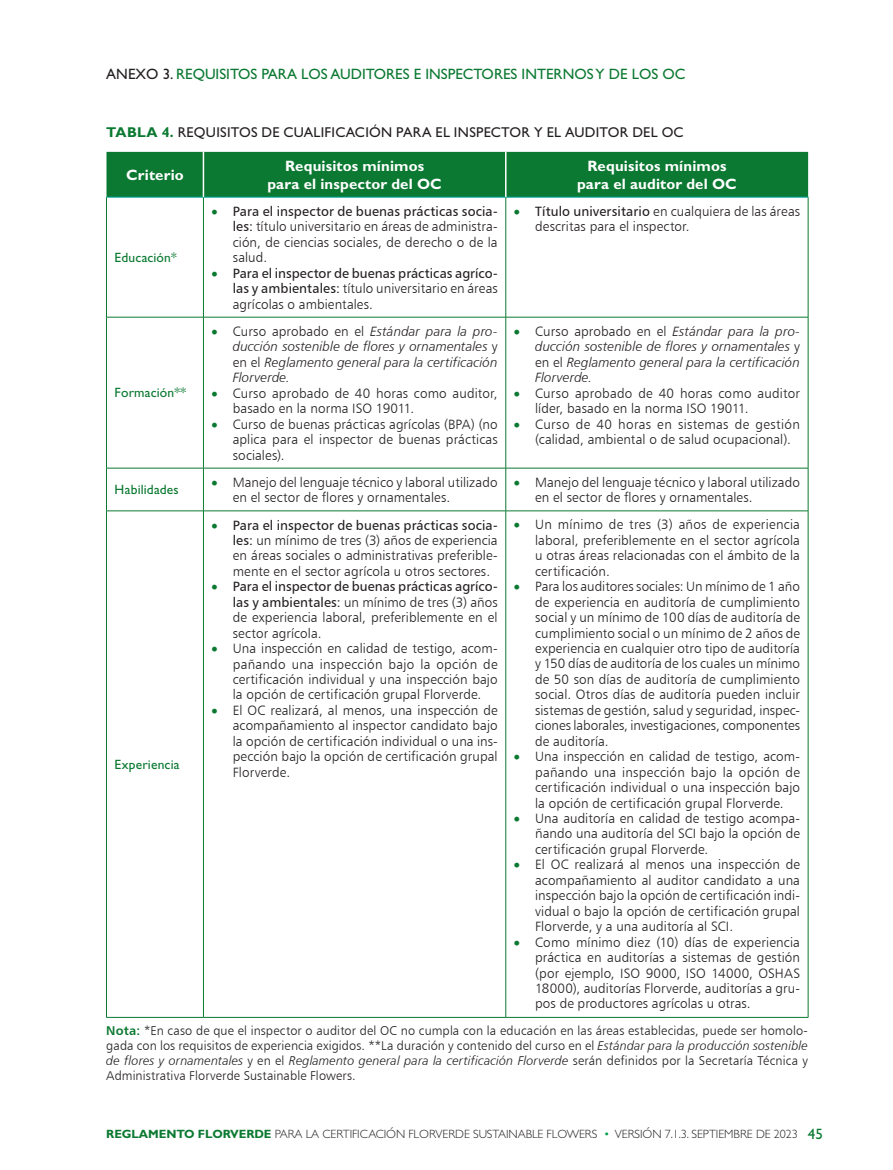
<style>
.page{position:relative;width:893px;height:1170px;background:#fff}
.page>*{position:absolute;margin:0;border:0;box-sizing:border-box;transform-origin:0 0}
.t1{font:700 15px/18px "Gill Sans Std";letter-spacing:.01em;color:#fff;text-align:center}
.t2{font:15px "Gill Sans Std";color:#0b7931}
.t3{font:14.25px "Gill Sans Std";letter-spacing:.015em;color:#231f20}
.t4{font:13.5px/15.5px "Humanist 777 BT Light B";letter-spacing:.005em;color:#231f20;text-align:justify}
.t5{font:13.5px/15.5px "Humanist 777 BT Light Italic B";letter-spacing:.005em;color:#231f20;text-align:justify}
.t6{font:13.5px "Humanist 777 BT Roman B";letter-spacing:.005em;color:#231f20}
.t7{font:13.5px "Gill Sans Std";letter-spacing:.015em;color:#0b7931}
.t8{font:12.75px/15px "Humanist 777 BT Light B";letter-spacing:.01em;color:#231f20}
.t9{font:12.75px "Humanist 777 BT Light Italic B";letter-spacing:.01em;color:#231f20}
.t10{font:300 12px "Gill Sans Std";letter-spacing:-.005em;color:#231f20}
.s1{color:#231f20}
.s2{font-weight:700;color:#0b7931}
.s3{color:#0b7931}
.s4{font-family:"Humanist 777 BT Roman B"}
.s5{font-family:"Humanist 777 BT Light B"}
.s6{font-family:"Humanist 777 BT Bold B";color:#0b7931}
.s7{font-family:"Humanist 777 BT Light Italic B"}
.s8{color:#009d48}
.s9{font-weight:400;font-size:15px;color:#0b7931}
</style>
<div class="page">
<div style="left:106px;top:152px;width:702px;height:45px;background:#0b7931"></div>
<hr style="left:106px;top:197px;width:97px;height:1px;background:#00a59e">
<hr style="left:203px;top:197px;width:303px;height:1px;background:#00a59e">
<hr style="left:506px;top:197px;width:302px;height:1px;background:#00a59e">
<hr style="left:203px;top:152px;width:1px;height:45px;background:#fff">
<hr style="left:505px;top:152px;width:1px;height:45px;background:#fff">
<hr style="left:106px;top:197px;width:1px;height:120px;background:#0b7931">
<hr style="left:203px;top:197px;width:1px;height:120px;background:#0b7931">
<hr style="left:505px;top:197px;width:1px;height:120px;background:#0b7931">
<hr style="left:808px;top:197px;width:1px;height:120px;background:#0b7931">
<hr style="left:106px;top:317px;width:97px;height:1px;background:#0b7931">
<hr style="left:106px;top:317px;width:1px;height:151px;background:#0b7931">
<hr style="left:203px;top:317px;width:303px;height:1px;background:#0b7931">
<hr style="left:203px;top:317px;width:1px;height:151px;background:#0b7931">
<hr style="left:506px;top:317px;width:302px;height:1px;background:#0b7931">
<hr style="left:505px;top:317px;width:1px;height:151px;background:#0b7931">
<hr style="left:808px;top:317px;width:1px;height:151px;background:#0b7931">
<hr style="left:106px;top:468px;width:97px;height:1px;background:#0b7931">
<hr style="left:106px;top:468px;width:1px;height:42px;background:#0b7931">
<hr style="left:203px;top:468px;width:303px;height:1px;background:#0b7931">
<hr style="left:203px;top:468px;width:1px;height:42px;background:#0b7931">
<hr style="left:506px;top:468px;width:302px;height:1px;background:#0b7931">
<hr style="left:505px;top:468px;width:1px;height:42px;background:#0b7931">
<hr style="left:808px;top:468px;width:1px;height:42px;background:#0b7931">
<hr style="left:106px;top:510px;width:97px;height:1px;background:#0b7931">
<hr style="left:106px;top:511px;width:1px;height:506px;background:#0b7931">
<hr style="left:203px;top:510px;width:303px;height:1px;background:#0b7931">
<hr style="left:203px;top:511px;width:1px;height:506px;background:#0b7931">
<hr style="left:506px;top:510px;width:302px;height:1px;background:#0b7931">
<hr style="left:505px;top:511px;width:1px;height:506px;background:#0b7931">
<hr style="left:808px;top:511px;width:1px;height:506px;background:#0b7931">
<hr style="left:106px;top:1017px;width:97px;height:1px;background:#0b7931">
<hr style="left:203px;top:1017px;width:303px;height:1px;background:#0b7931">
<hr style="left:506px;top:1017px;width:302px;height:1px;background:#0b7931">
<p class="t2" style="left:106px;top:65px;width:581px"><span class="s1">ANEXO 3.</span> REQUISITOS PARA LOS AUDITORES E INSPECTORES INTERNOS Y DE LOS OC</p>
<p class="t3" style="left:106px;top:124px;width:579px"><span class="s2">TABLA 4.</span> REQUISITOS DE CUALIFICACIÓN PARA EL INSPECTOR Y EL AUDITOR DEL OC</p>
<p class="t1" style="left:126px;top:165px;width:59px">Criterio</p>
<p class="t1" style="left:267px;top:156px;width:176px">Requisitos mínimos para el inspector del OC</p>
<p class="t1" style="left:577px;top:156px;width:161px">Requisitos mínimos para el auditor del OC</p>
<p class="t7" style="left:115px;top:249px;width:64px">Educación*</p>
<p class="t7" style="left:115px;top:385px;width:73px">Formación**</p>
<p class="t6" style="left:212px;top:203px;width:288px"><span class="s3">•</span> Para el inspector de buenas prácticas socia-</p>
<p class="t4" style="left:233px;top:219px;width:266px"><span class="s4">les:</span> título universitario en áreas de administra&shy;ción, de ciencias sociales, de derecho o de la salud.</p>
<p class="t6" style="left:212px;top:264px;width:288px"><span class="s3">•</span> Para el inspector de buenas prácticas agríco-</p>
<p class="t4" style="left:233px;top:280px;width:266px"><span class="s4">las y ambientales:</span> título universitario en áreas agrícolas o ambientales.</p>
<p class="t5" style="left:233px;top:323px;width:266px;text-indent:-21px"><span class="s3">•</span> <span class="s5">Curso aprobado en el</span> Estándar para la pro&shy;ducción sostenible de flores y ornamentales <span class="s5">y en el</span> Reglamento general para la certificación Florverde.</p>
<p class="t4" style="left:233px;top:385px;width:266px;text-indent:-21px"><span class="s3">•</span> Curso aprobado de 40 horas como auditor, basado en la norma ISO 19011.</p>
<p class="t4" style="left:233px;top:416px;width:266px;text-indent:-21px"><span class="s3">•</span> Curso de buenas prácticas agrícolas (BPA) (no aplica para el inspector de buenas prácticas sociales).</p>
<p class="t4" style="left:535px;top:203px;width:266px;text-indent:-21px"><span class="s3">•</span> <span class="s4">Título universitario</span> en cualquiera de las áreas descritas para el inspector.</p>
<p class="t5" style="left:535px;top:323px;width:266px;text-indent:-21px"><span class="s3">•</span> <span class="s5">Curso aprobado en el</span> Estándar para la pro&shy;ducción sostenible de flores y ornamentales <span class="s5">y en el</span> Reglamento general para la certificación Florverde.</p>
<p class="t4" style="left:535px;top:385px;width:266px;text-indent:-21px"><span class="s3">•</span> Curso aprobado de 40 horas como auditor líder, basado en la norma ISO 19011.</p>
<p class="t4" style="left:535px;top:416px;width:266px;text-indent:-21px"><span class="s3">•</span> Curso de 40 horas en sistemas de gestión (calidad, ambiental o de salud ocupacional).</p>
<p class="t7" style="left:115px;top:481px;width:66px">Habilidades</p>
<p class="t4" style="left:233px;top:474px;width:266px;text-indent:-21px"><span class="s3">•</span> Manejo del lenguaje técnico y laboral utilizado en el sector de flores y ornamentales.</p>
<p class="t4" style="left:535px;top:474px;width:266px;text-indent:-21px"><span class="s3">•</span> Manejo del lenguaje técnico y laboral utilizado en el sector de flores y ornamentales.</p>
<p class="t4" style="left:535px;top:516px;width:266px;text-indent:-21px"><span class="s3">•</span> Un mínimo de tres (3) años de experiencia laboral, preferiblemente en el sector agrícola u otras áreas relacionadas con el ámbito de la certificación.</p>
<p class="t4" style="left:535px;top:578px;width:266px;text-indent:-21px"><span class="s3">•</span> Para los auditores sociales: Un mínimo de 1 año de experiencia en auditoría de cumplimiento social y un mínimo de 100 días de auditoría de cumplimiento social o un mínimo de 2 años de experiencia en cualquier otro tipo de auditoría y 150 días de auditoría de los cuales un mínimo de 50 son días de auditoría de cumplimiento social. Otros días de auditoría pueden incluir sistemas de gestión, salud y seguridad, inspec&shy;ciones laborales, investigaciones, componentes de auditoría.</p>
<p class="t4" style="left:535px;top:748px;width:266px;text-indent:-21px"><span class="s3">•</span> Una inspección en calidad de testigo, acom&shy;pañando una inspección bajo la opción de certificación individual o una inspección bajo la opción de certificación grupal Florverde.</p>
<p class="t4" style="left:535px;top:810px;width:266px;text-indent:-21px"><span class="s3">•</span> Una auditoría en calidad de testigo acompa&shy;ñando una auditoría del SCI bajo la opción de certificación grupal Florverde.</p>
<p class="t4" style="left:535px;top:856px;width:266px;text-indent:-21px"><span class="s3">•</span> El OC realizará al menos una inspección de acompañamiento al auditor candidato a una inspección bajo la opción de certificación indi&shy;vidual o bajo la opción de certificación grupal Florverde, y a una auditoría al SCI.</p>
<p class="t4" style="left:535px;top:933px;width:266px;text-indent:-21px"><span class="s3">•</span> Como mínimo diez (10) días de experiencia práctica en auditorías a sistemas de gestión (por ejemplo, ISO 9000, ISO 14000, OSHAS 18000), auditorías Florverde, auditorías a gru&shy;pos de productores agrícolas u otras.</p>
<p class="t8" style="left:106px;top:1022px;width:703px"><span class="s6">Nota:</span> *En caso de que el inspector o auditor del OC no cumpla con la educación en las áreas establecidas, puede ser homolo&shy;gada con los requisitos de experiencia exigidos. **La duración y contenido del curso en el <span class="s7">Estándar para la producción sostenible</span></p>
<p class="t9" style="left:106px;top:1052px;width:703px">de flores y ornamentales <span class="s5">y en el</span> Reglamento general para la certificación Florverde <span class="s5">serán definidos por la Secretaría Técnica y</span></p>
<p class="t8" style="left:106px;top:1067px;width:251px">Administrativa Florverde Sustainable Flowers.</p>
<p class="t6" style="left:212px;top:516px;width:288px"><span class="s3">•</span> Para el inspector de buenas prácticas socia-</p>
<p class="t4" style="left:233px;top:532px;width:266px"><span class="s4">les:</span> un mínimo de tres (3) años de experiencia en áreas sociales o administrativas preferible&shy;mente en el sector agrícola u otros sectores.</p>
<p class="t6" style="left:212px;top:578px;width:288px"><span class="s3">•</span> Para el inspector de buenas prácticas agríco-</p>
<p class="t4" style="left:233px;top:594px;width:266px"><span class="s4">las y ambientales:</span> un mínimo de tres (3) años de experiencia laboral, preferiblemente en el sector agrícola.</p>
<p class="t4" style="left:233px;top:640px;width:266px;text-indent:-21px"><span class="s3">•</span> Una inspección en calidad de testigo, acom&shy;pañando una inspección bajo la opción de certificación individual y una inspección bajo la opción de certificación grupal Florverde.</p>
<p class="t4" style="left:233px;top:702px;width:266px;text-indent:-21px"><span class="s3">•</span> El OC realizará, al menos, una inspección de acompañamiento al inspector candidato bajo la opción de certificación individual o una ins&shy;pección bajo la opción de certificación grupal Florverde.</p>
<p class="t7" style="left:115px;top:756px;width:67px">Experiencia</p>
<p class="t10" style="left:106px;top:1127px;width:718px"><span class="s2">REGLAMENTO FLORVERDE</span> PARA LA CERTIFICACIÓN FLORVERDE SUSTAINABLE FLOWERS <span class="s8">•</span> VERSIÓN 7.1.3. SEPTIEMBRE DE 2023 <span class="s9">45</span></p>
</div>
